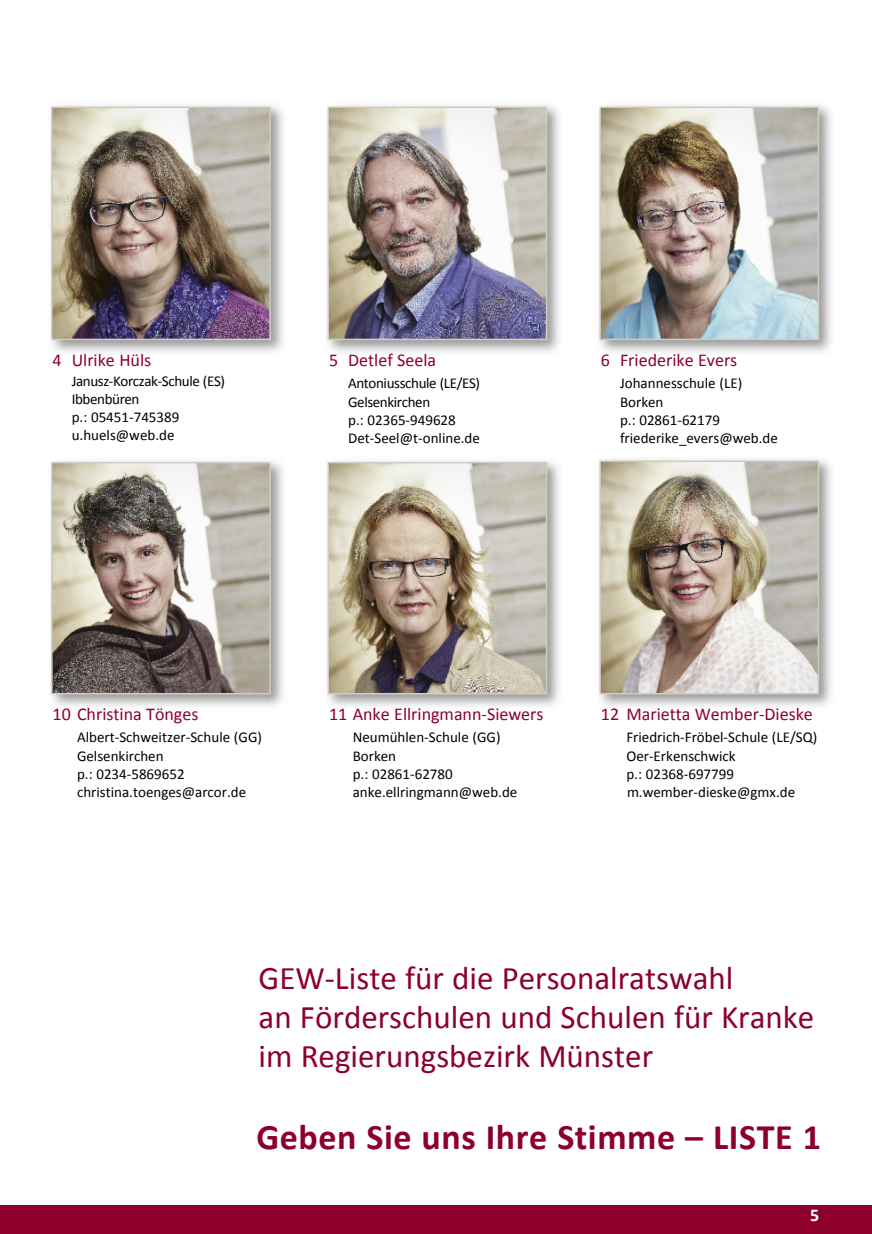
<style>
.page{position:relative;width:872px;height:1234px;background:#fff}
.page>*{position:absolute;margin:0;border:0;box-sizing:border-box;transform-origin:0 0}
.t1{font:700 36px "Calibri";letter-spacing:.015em;color:#8c002b}
.t2{font:33px/39px "Calibri";color:#8c002b}
.t3{font:18px "Calibri";color:#8c002b}
.t4{font:700 18px "Calibri";color:#fff}
.t5{font:15px/18.5px "Calibri";color:#000}
.t6{font:15px/18px "Calibri";letter-spacing:-.025em;color:#000}
</style>
<div class="page">
<div style="left:0;top:1204px;width:872px;height:29px;background:#8c002b"></div>
<img style="left:51px;top:105px;width:232px;height:247px">
<img style="left:54px;top:109px;width:214px;height:228px">
<div style="left:51px;top:106px;width:220px;height:234px;border:2px solid #cfcdc1"></div>
<img style="left:51px;top:461px;width:232px;height:245px">
<img style="left:54px;top:465px;width:214px;height:226px">
<div style="left:51px;top:462px;width:220px;height:232px;border:2px solid #cfcdc1"></div>
<img style="left:599px;top:459px;width:232px;height:247px">
<img style="left:602px;top:463px;width:214px;height:228px">
<div style="left:599px;top:460px;width:220px;height:234px;border:2px solid #cfcdc1"></div>
<img style="left:327px;top:105px;width:232px;height:247px">
<img style="left:330px;top:109px;width:214px;height:228px">
<div style="left:327px;top:106px;width:220px;height:234px;border:2px solid #cfcdc1"></div>
<img style="left:327px;top:461px;width:232px;height:245px">
<img style="left:330px;top:465px;width:214px;height:226px">
<div style="left:327px;top:462px;width:220px;height:232px;border:2px solid #cfcdc1"></div>
<img style="left:599px;top:105px;width:232px;height:247px">
<img style="left:602px;top:109px;width:214px;height:228px">
<div style="left:599px;top:106px;width:220px;height:234px;border:2px solid #cfcdc1"></div>
<p class="t3" style="left:53px;top:349px;width:100px">4 Ulrike Hüls</p>
<p class="t6" style="left:72px;top:371px;width:155px">Janusz-Korczak-Schule (ES)<br>Ibbenbüren<br>p.: 05451-745389 u.huels@web.de</p>
<p class="t3" style="left:329px;top:349px;width:109px">5 Detlef Seela</p>
<p class="t6" style="left:348px;top:373px;width:133px;line-height:19.4px">Antoniusschule (LE/ES)<br>Gelsenkirchen</p>
<p class="t5" style="left:348px;top:411px;width:133px;line-height:18px">p.: 02365-949628<br>Det-Seel@t-online.de</p>
<p class="t3" style="left:601px;top:349px;width:138px">6 Friederike Evers</p>
<p class="t5" style="left:620px;top:373px;width:124px;line-height:19.4px">Johannesschule (LE)<br>Borken</p>
<p class="t5" style="left:620px;top:411px;width:159px;line-height:18px">p.: 02861-62179 friederike_evers@web.de</p>
<p class="t3" style="left:53px;top:703px;width:147px">10 Christina Tönges</p>
<p class="t5" style="left:77px;top:727px;width:186px">Albert-Schweitzer-Schule (GG)<br>Gelsenkirchen<br>p.: 0234-5869652 christina.toenges@arcor.de</p>
<p class="t3" style="left:329px;top:703px;width:216px">11 Anke Ellringmann-Siewers</p>
<p class="t5" style="left:353px;top:727px;width:166px">neumühlen-Schule (GG)<br>Borken<br>p.: 02861-62780 anke.ellringmann@web.de</p>
<p class="t3" style="left:601px;top:703px;width:213px">12 marietta Wember-Dieske</p>
<p class="t5" style="left:626px;top:727px;width:192px">Friedrich-Fröbel-Schule (LE/SQ)<br>Oer-Erkenschwick<br>p.: 02368-697799 m.wember-dieske@gmx.de</p>
<h2 class="t2" style="left:258px;top:958px;width:557px">GEW-Liste für die Personalratswahl<br>an Förderschulen und Schulen für Kranke im Regierungsbezirk münster</h2>
<h1 class="t1" style="left:256px;top:1114px;width:566px">Geben Sie uns Ihre Stimme – LISTE 1</h1>
<p class="t4" style="left:810px;top:1203px;width:11px">5</p>
</div>
